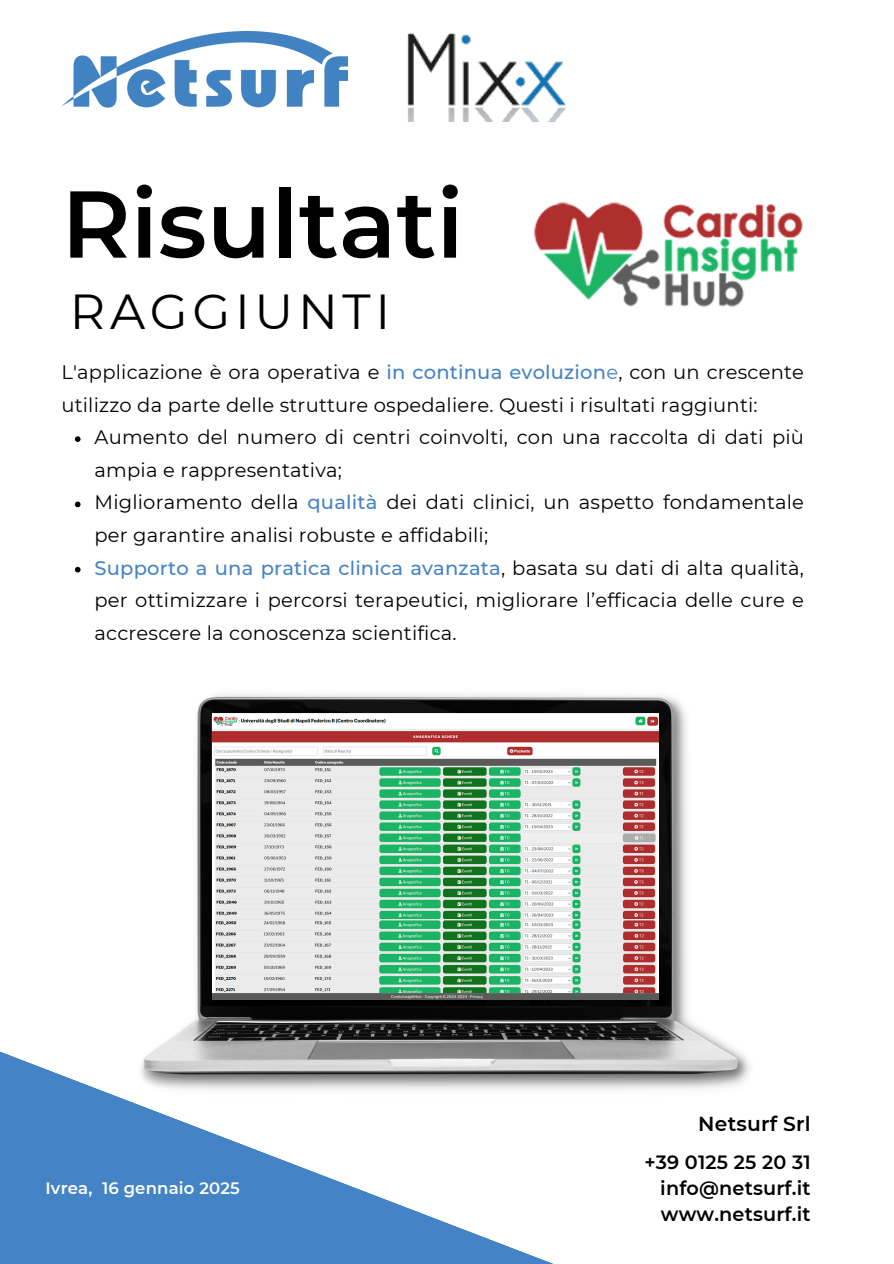
<style>
.page{position:relative;width:894px;height:1264px;background:#fff}
.page>*{position:absolute;margin:0;border:0;box-sizing:border-box;transform-origin:0 0}
.t1{font:600 94.65px "Montserrat";color:#000}
.t2{font:49.05px "Montserrat";letter-spacing:.095em;color:#000}
.t3{font:600 20.25px "Montserrat";letter-spacing:.01em;color:#000}
.t4{font:19.5px/32.7px "Montserrat";letter-spacing:.01em;color:#000}
.t5{font:600 19.2px/25.8px "Montserrat";letter-spacing:.01em;color:#000;text-align:justify}
.t6{font:600 16.5px "Montserrat";letter-spacing:.01em;color:#fdfefe}
.s1{font-weight:500;color:#4483c5}
.s2{color:#4483c5}
</style>
<div class="page">
<svg style="left:0;top:1051px;width:551px;height:212px;fill:#4483c5"></svg>
<svg style="left:75px;top:436px;width:5px;height:6px"></svg>
<svg style="left:75px;top:501px;width:5px;height:6px"></svg>
<svg style="left:75px;top:567px;width:5px;height:5px"></svg>
<img style="left:137px;top:694px;width:613px;height:404px">
<img style="left:212px;top:713px;width:446px;height:286px">
<img style="left:521px;top:833px;width:134px;height:9px">
<img style="left:534px;top:202px;width:269px;height:105px">
<img style="left:61px;top:32px;width:286px;height:76px">
<img style="left:407px;top:33px;width:159px;height:88px">
<p class="t1" style="left:61px;top:166px;width:404px">Risultati</p>
<p class="t2" style="left:70px;top:281px;width:322px">RAGGIUNTI</p>
<p class="t4" style="left:61px;top:355px;width:744px">L'applicazione è ora operativa e <span class="s1">in continua evoluzion</span><span class="s2">e</span>, con un crescente utilizzo da parte delle strutture ospedaliere. Questi i risultati raggiunti:</p>
<h1 class="t4" style="left:94px;top:421px;width:710px">Aumento del numero di centri coinvolti, con una raccolta di dati più ampia e rappresentativa;</h1>
<h2 class="t4" style="left:94px;top:486px;width:710px">Miglioramento della <span class="s1">qualità</span> dei dati clinici, un aspetto fondamentale per garantire analisi robuste e affidabili;</h2>
<p class="t4" style="left:94px;top:551px;width:710px;text-align:justify"><span class="s1">Supporto a una pratica clinica avanzata</span>, basata su dati di alta qualità, per ottimizzare i percorsi terapeutici, migliorare l’efficacia delle cure e accrescere la conoscenza scientifica.</p>
<h4 class="t6" style="left:46px;top:1178px;width:196px">Ivrea, 16 gennaio 2025</h4>
<p class="t3" style="left:698px;top:1111px;width:114px">Netsurf Srl</p>
<p class="t5" style="left:660px;top:1149px;width:152px;text-indent:-16px">+39 0125 25 20 31 info@netsurf.it www.netsurf.it</p>
</div>
